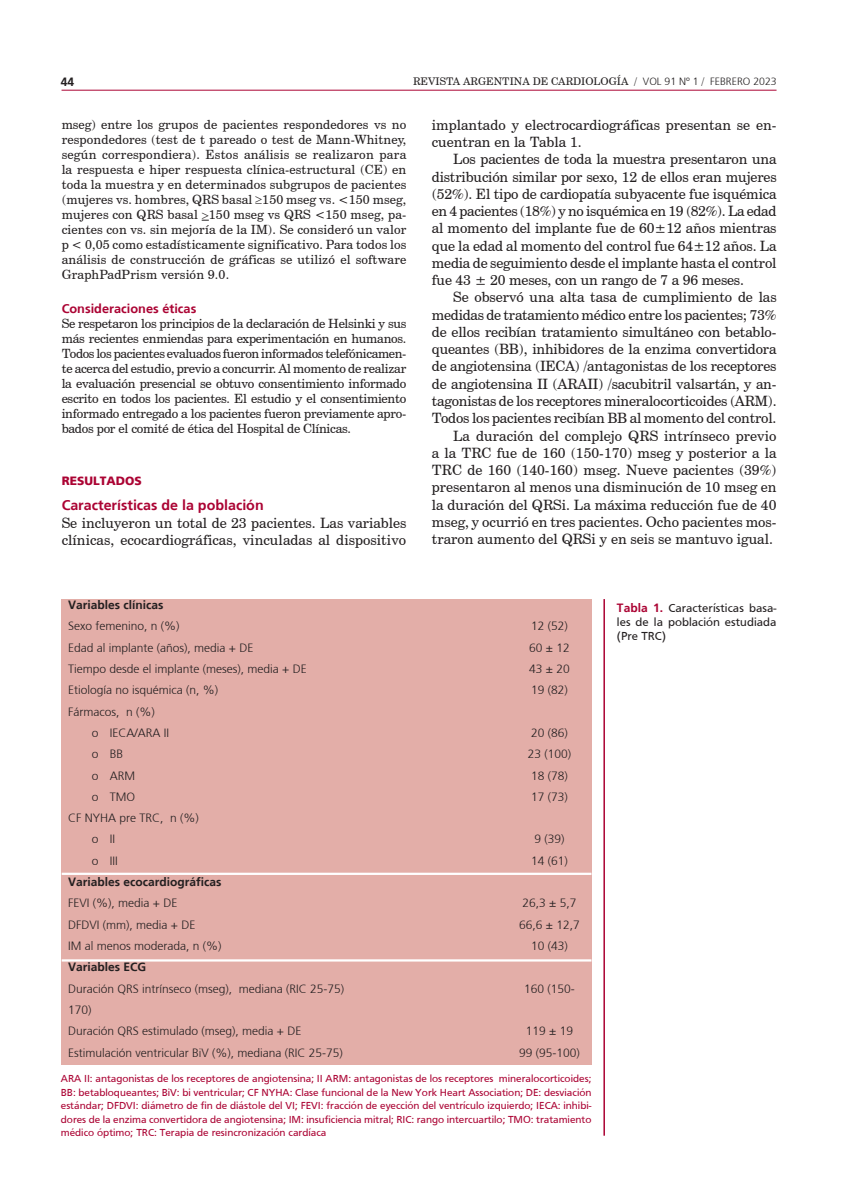
<style>
.page{position:relative;width:851px;height:1191px;background:#fff}
.page>*{position:absolute;margin:0;border:0;box-sizing:border-box;transform-origin:0 0}
.texto{font:14.25px/17.2px "Century Schoolbook BT";letter-spacing:-.01em;color:#231f20;text-align:justify}
.texto1{font:14.25px/17.2px "Century Schoolbook BT";color:#231f20}
.subtit1n{font:700 14.25px "Frutiger";color:#ab0333}
.texto3{font:12.75px/15px "Century Schoolbook BT";letter-spacing:-.02em;color:#231f20;text-align:justify}
.subtit2n{font:700 12.75px "Frutiger";color:#ab0333}
.tabla{font:300 12px "Frutiger";color:#231f20}
.tabla_tit{font:12px/14.4px "Frutiger";color:#231f20;text-align:justify}
.tabla-2{font:700 12px "Frutiger";color:#231f20}
.subtit{font:900 12px "Frutiger";color:#ab0333}
.tabla_pie{font:10.5px/13.5px "Frutiger";color:#ab0333;text-align:justify}
.t1{font:10.5px "Century Schoolbook BT";color:#231f20}
.s1{font-family:"Frutiger";font-weight:300}
.s2{font-weight:700;color:#ab0333}
</style>
<div class="page">
<hr style="left:62px;top:90px;width:714px;height:1px;background:#ab0333">
<div style="left:61px;top:599px;width:530px;height:465px;background:#e3aea8"></div>
<hr style="left:62px;top:872px;width:529px;height:3px;background:#fff">
<hr style="left:62px;top:959px;width:529px;height:2px;background:#fff">
<hr style="left:603px;top:599px;width:2px;height:536px;background:#ab0333">
<svg style="left:202px;top:219px;width:7px;height:2px"></svg>
<p class="tabla-2" style="left:61px;top:75px;width:15px">44</p>
<p class="t1" style="left:413px;top:75px;width:365px">REVISTA ARGENTINA DE CARDIOLOGÍA / <span class="s1">VOL 91 Nº 1</span> / <span class="s1">FEBRERO 2023</span></p>
<p class="texto3" style="left:62px;top:117px;width:346px">mseg) entre los grupos de pacientes respondedores vs no respondedores (test de t pareado o test de Mann-Whitney, según correspondiera). Estos análisis se realizaron para la respuesta e hiper respuesta clínica-estructural (CE) en toda la muestra y en determinados subgrupos de pacientes (mujeres vs. hombres, QRS basal ≥150 mseg vs. &lt;150 mseg, mujeres con QRS basal 150 mseg vs QRS &lt;150 mseg, pa&shy;cientes con vs. sin mejoría de la IM). Se consideró un valor p &lt; 0,05 como estadísticamente significativo. Para todos los análisis de construcción de gráficas se utilizó el software GraphPadPrism versión 9.0.</p>
<p class="subtit2n" style="left:62px;top:301px;width:136px">Consideraciones éticas</p>
<p class="texto3" style="left:62px;top:316px;width:346px">Se respetaron los principios de la declaración de Helsinki y sus más recientes enmiendas para experimentación en humanos.<br>Todos los pacientes evaluados fueron informados telefónicamen&shy;te acerca del estudio, previo a concurrir. Al momento de realizar la evaluación presencial se obtuvo consentimiento informado escrito en todos los pacientes. El estudio y el consentimiento informado entregado a los pacientes fueron previamente apro&shy;bados por el comité de ética del Hospital de Clínicas.</p>
<p class="texto1" style="left:432px;top:116px;width:346px">implantado y electrocardiográficas presentan se en&shy;cuentran en la Tabla 1.</p>
<p class="texto" style="left:432px;top:150px;width:346px;text-indent:21px">Los pacientes de toda la muestra presentaron una distribución similar por sexo, 12 de ellos eran mujeres (52%). El tipo de cardiopatía subyacente fue isquémica en 4 pacientes (18%) y no isquémica en 19 (82%). La edad al momento del implante fue de 60±12 años mientras que la edad al momento del control fue 64±12 años. La media de seguimiento desde el implante hasta el control fue 43 ± 20 meses, con un rango de 7 a 96 meses.</p>
<p class="texto" style="left:432px;top:288px;width:346px;text-indent:21px">Se observó una alta tasa de cumplimiento de las medidas de tratamiento médico entre los pacientes; 73% de ellos recibían tratamiento simultáneo con betablo&shy;queantes (BB), inhibidores de la enzima convertidora de angiotensina (IECA) /antagonistas de los receptores de angiotensina II (ARAII) /sacubitril valsartán, y an&shy;tagonistas de los receptores mineralocorticoides (ARM).<br>Todos los pacientes recibían BB al momento del control.</p>
<p class="texto" style="left:432px;top:426px;width:346px;text-indent:21px">La duración del complejo QRS intrínseco previo a la TRC fue de 160 (150-170) mseg y posterior a la TRC de 160 (140-160) mseg. Nueve pacientes (39%) presentaron al menos una disminución de 10 mseg en la duración del QRSi. La máxima reducción fue de 40 mseg, y ocurrió en tres pacientes. Ocho pacientes mos&shy;traron aumento del QRSi y en seis se mantuvo igual.</p>
<p class="subtit" style="left:62px;top:473px;width:82px">RESULTADOS</p>
<p class="subtit1n" style="left:62px;top:497px;width:203px">Características de la población</p>
<p class="texto1" style="left:62px;top:514px;width:346px">Se incluyeron un total de 23 pacientes. Las variables clínicas, ecocardiográficas, vinculadas al dispositivo</p>
<p class="tabla-2" style="left:68px;top:598px;width:97px">Variables clínicas</p>
<p class="tabla" style="left:68px;top:619px;width:113px">Sexo femenino, n (%)</p>
<p class="tabla" style="left:531px;top:619px;width:38px">12 (52)</p>
<p class="tabla" style="left:68px;top:641px;width:187px">Edad al implante (años), media + DE</p>
<p class="tabla" style="left:529px;top:641px;width:42px">60 ± 12</p>
<p class="tabla" style="left:68px;top:662px;width:240px">Tiempo desde el implante (meses), media + DE</p>
<p class="tabla" style="left:529px;top:662px;width:42px">43 ± 20</p>
<p class="tabla" style="left:68px;top:683px;width:152px">Etiología no isquémica (n, %)</p>
<p class="tabla" style="left:531px;top:683px;width:38px">19 (82)</p>
<p class="tabla" style="left:68px;top:704px;width:88px">Fármacos, n (%)</p>
<p class="tabla" style="left:92px;top:726px;width:79px">o IECA/ARA II</p>
<p class="tabla" style="left:531px;top:726px;width:38px">20 (86)</p>
<p class="tabla" style="left:92px;top:747px;width:33px">o BB</p>
<p class="tabla" style="left:527px;top:747px;width:45px">23 (100)</p>
<p class="tabla" style="left:92px;top:768px;width:45px">o ARM</p>
<p class="tabla" style="left:531px;top:768px;width:38px">18 (78)</p>
<p class="tabla" style="left:92px;top:790px;width:45px">o TMO</p>
<p class="tabla" style="left:531px;top:790px;width:38px">17 (73)</p>
<p class="tabla" style="left:68px;top:811px;width:132px">CF NYHA pre TRC, n (%)</p>
<p class="tabla" style="left:92px;top:832px;width:25px">o II</p>
<p class="tabla" style="left:534px;top:832px;width:32px">9 (39)</p>
<p class="tabla" style="left:92px;top:854px;width:27px">o III</p>
<p class="tabla" style="left:531px;top:854px;width:38px">14 (61)</p>
<p class="tabla-2" style="left:68px;top:875px;width:155px">Variables ecocardiográficas</p>
<p class="tabla" style="left:68px;top:896px;width:111px">FEVI (%), media + DE</p>
<p class="tabla" style="left:522px;top:896px;width:55px">26,3 ± 5,7</p>
<p class="tabla" style="left:68px;top:917px;width:129px">DFDVI (mm), media + DE</p>
<p class="tabla" style="left:519px;top:917px;width:62px">66,6 ± 12,7</p>
<p class="tabla" style="left:68px;top:939px;width:155px">IM al menos moderada, n (%)</p>
<p class="tabla" style="left:531px;top:939px;width:38px">10 (43)</p>
<p class="tabla-2" style="left:68px;top:960px;width:80px">Variables ECG</p>
<p class="tabla" style="left:68px;top:981px;width:278px">Duración QRS intrínseco (mseg), mediana (RIC 25-75)</p>
<p class="tabla" style="left:524px;top:981px;width:52px">160 (150-</p>
<p class="tabla" style="left:68px;top:1003px;width:25px">170)</p>
<p class="tabla" style="left:68px;top:1024px;width:235px">Duración QRS estimulado (mseg), media + DE</p>
<p class="tabla" style="left:526px;top:1024px;width:49px">119 ± 19</p>
<p class="tabla" style="left:68px;top:1045px;width:276px">Estimulación ventricular BiV (%), mediana (RIC 25-75)</p>
<p class="tabla" style="left:519px;top:1045px;width:62px">99 (95-100)</p>
<p class="tabla_pie" style="left:61px;top:1071px;width:532px">ARA II: antagonistas de los receptores de angiotensina; II ARM: antagonistas de los receptores mineralocorticoides; BB: betabloqueantes; BiV: bi ventricular; CF NYHA: Clase funcional de la New York Heart Association; DE: desviación estándar; DFDVI: diámetro de fin de diástole del VI; FEVI: fracción de eyección del ventrículo izquierdo; IECA: inhibi&shy;dores de la enzima convertidora de angiotensina; IM: insuficiencia mitral; RIC: rango intercuartilo; TMO: tratamiento médico óptimo; TRC: Terapia de resincronización cardíaca</p>
<p class="tabla_tit" style="left:617px;top:600px;width:161px"><span class="s2">Tabla 1.</span> Características basa&shy;les de la población estudiada (Pre TRC)</p>
</div>
